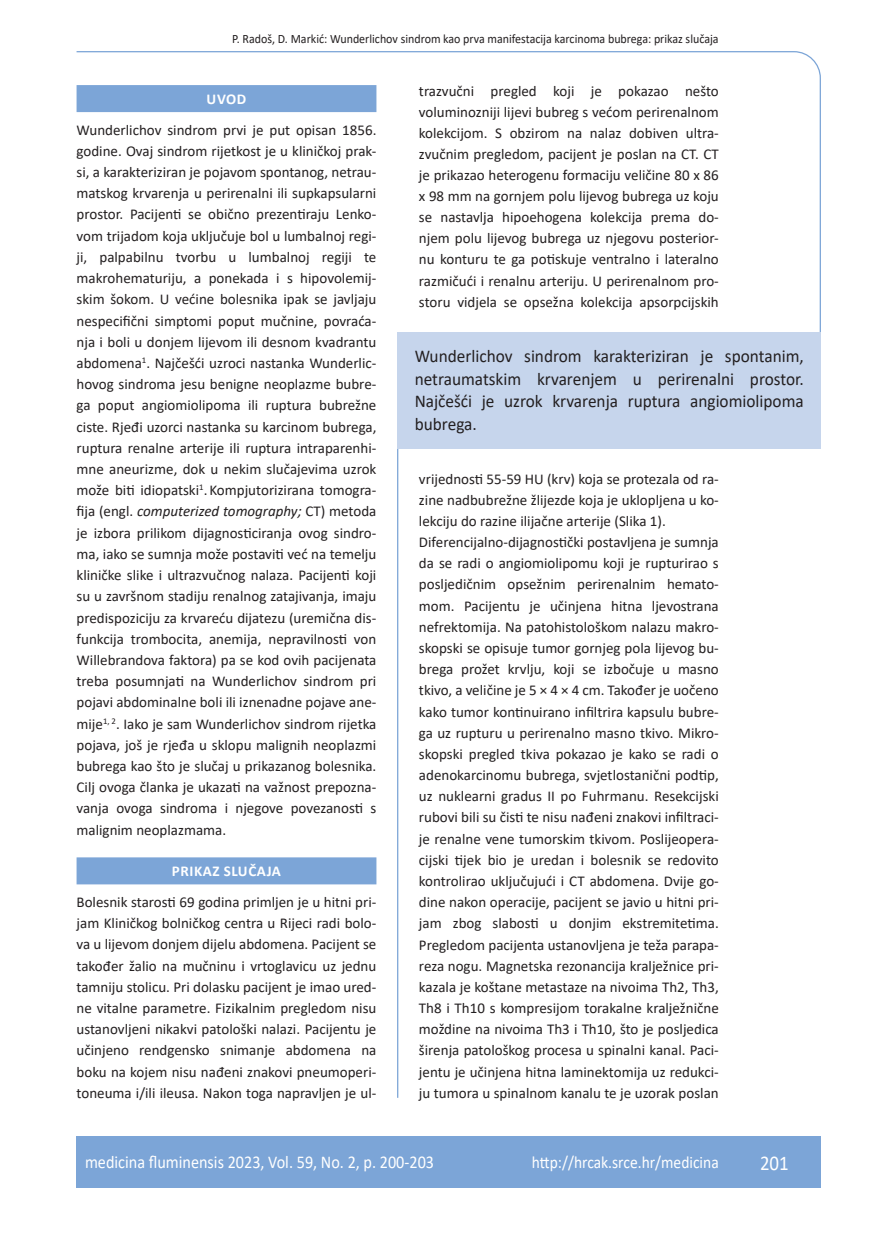
<style>
.page{position:relative;width:872px;height:1234px;background:#fff}
.page>*{position:absolute;margin:0;border:0;box-sizing:border-box;transform-origin:0 0}
.t1{font:21px "Calibri";color:#fff;scale:.9 1}
.anterfile{font:18px/22.5px "Calibri";color:#231f20;text-align:justify;scale:.96 1}
.t2{font:18px "Calibri";color:#fff;scale:.9 1}
.t3{font:17.25px "Calibri";color:#fff;scale:.9 1}
.osnovni_tekst{font:15px/21.1px "Calibri";color:#231f20;text-align:justify}
.naslov_ruler{font:700 15px "Calibri";letter-spacing:.04em;color:#fff}
.glava{font:12.75px "Calibri";color:#231f20;scale:.94 1}
.s1{font-style:italic}
</style>
<div class="page">
<svg style="left:76px;top:51px;width:745px;height:282px"></svg>
<hr style="left:397px;top:448px;width:1px;height:649px;background:#7ca5d7">
<div style="left:77px;top:1135px;width:744px;height:51px;background:#7ca5d7"></div>
<div style="left:77px;top:85px;width:299px;height:27px;background:#7ca5d7"></div>
<div style="left:77px;top:857px;width:299px;height:27px;background:#7ca5d7"></div>
<div style="left:398px;top:331px;width:423px;height:117px;background:#c6d5ec"></div>
<p class="glava" style="left:232px;top:29px;width:519px">P. Radoš, D. Markić: Wunderlichov sindrom kao prva manifestacija karcinoma bubrega: prikaz slučaja</p>
<p class="naslov_ruler" style="left:207px;top:88px;width:41px">UVOD</p>
<p class="osnovni_tekst" style="left:77px;top:119px;width:301px">Wunderlichov sindrom prvi je put opisan 1856. godine. Ovaj sindrom rijetkost je u kliničkoj prak&shy;si, a karakteriziran je pojavom spontanog, netrau&shy;matskog krvarenja u perirenalni ili supkapsularni prostor. Pacijenti se obično prezentiraju Lenko&shy;vom trijadom koja uključuje bol u lumbalnoj regi&shy;ji, palpabilnu tvorbu u lumbalnoj regiji te makrohematuriju, a ponekada i s hipovolemij&shy;skim šokom. U većine bolesnika ipak se javljaju nespecifični simptomi poput mučnine, povraća&shy;nja i boli u donjem lijevom ili desnom kvadrantu abdomena<sup>1</sup>. Najčešći uzroci nastanka Wunderlic&shy;hovog sindroma jesu benigne neoplazme bubre&shy;ga poput angiomiolipoma ili ruptura bubrežne ciste. Rjeđi uzorci nastanka su karcinom bubrega, ruptura renalne arterije ili ruptura intraparenhi&shy;mne aneurizme, dok u nekim slučajevima uzrok može biti idiopatski<sup>1</sup>. Kompjutorizirana tomogra&shy;fija (engl. <span class="s1">computerized tomography;</span> CT) metoda je izbora prilikom dijagnosticiranja ovog sindro&shy;ma, iako se sumnja može postaviti već na temelju kliničke slike i ultrazvučnog nalaza. Pacijenti koji su u završnom stadiju renalnog zatajivanja, imaju predispoziciju za krvareću dijatezu (uremična dis&shy;funkcija trombocita, anemija, nepravilnosti von Willebrandova faktora) pa se kod ovih pacijenata treba posumnjati na Wunderlichov sindrom pri pojavi abdominalne boli ili iznenadne pojave ane&shy;mije<sup>1,</sup> <sup>2</sup>. Iako je sam Wunderlichov sindrom rijetka pojava, još je rjeđa u sklopu malignih neoplazmi bubrega kao što je slučaj u prikazanog bolesnika.<br>Cilj ovoga članka je ukazati na važnost prepozna&shy;vanja ovoga sindroma i njegove povezanosti s malignim neoplazmama.</p>
<p class="naslov_ruler" style="left:172px;top:860px;width:111px">PRIKAZ SLUČAJA</p>
<p class="osnovni_tekst" style="left:77px;top:890px;width:301px">Bolesnik starosti 69 godina primljen je u hitni pri&shy;jam Kliničkog bolničkog centra u Rijeci radi bolo&shy;va u lijevom donjem dijelu abdomena. Pacijent se također žalio na mučninu i vrtoglavicu uz jednu tamniju stolicu. Pri dolasku pacijent je imao ured&shy;ne vitalne parametre. Fizikalnim pregledom nisu ustanovljeni nikakvi patološki nalazi. Pacijentu je učinjeno rendgensko snimanje abdomena na boku na kojem nisu nađeni znakovi pneumoperi&shy;toneuma i/ili ileusa. Nakon toga napravljen je ul-</p>
<p class="osnovni_tekst" style="left:419px;top:80px;width:301px">trazvučni pregled koji je pokazao nešto voluminozniji lijevi bubreg s većom perirenalnom kolekcijom. S obzirom na nalaz dobiven ultra&shy;zvučnim pregledom, pacijent je poslan na CT. CT je prikazao heterogenu formaciju veličine 80 x 86 x 98 mm na gornjem polu lijevog bubrega uz koju se nastavlja hipoehogena kolekcija prema do&shy;njem polu lijevog bubrega uz njegovu posterior&shy;nu konturu te ga potiskuje ventralno i lateralno razmičući i renalnu arteriju. U perirenalnom pro&shy;storu vidjela se opsežna kolekcija apsorpcijskih</p>
<p class="anterfile" style="left:415px;top:344px;width:407px">Wunderlichov sindrom karakteriziran je spontanim, netraumatskim krvarenjem u perirenalni prostor.<br>Najčešći je uzrok krvarenja ruptura angiomiolipoma bubrega.</p>
<p class="osnovni_tekst" style="left:419px;top:467px;width:301px">vrijednosti 55-59 HU (krv) koja se protezala od ra&shy;zine nadbubrežne žlijezde koja je uklopljena u ko&shy;lekciju do razine ilijačne arterije (Slika 1).</p>
<p class="osnovni_tekst" style="left:419px;top:531px;width:301px">Diferencijalno-dijagnostički postavljena je sumnja da se radi o angiomiolipomu koji je rupturirao s posljedičnim opsežnim perirenalnim hemato&shy;mom. Pacijentu je učinjena hitna ljevostrana nefrektomija. Na patohistološkom nalazu makro&shy;skopski se opisuje tumor gornjeg pola lijevog bu&shy;brega prožet krvlju, koji se izbočuje u masno tkivo, a veličine je 5 × 4 × 4 cm. Također je uočeno kako tumor kontinuirano infiltrira kapsulu bubre&shy;ga uz rupturu u perirenalno masno tkivo. Mikro&shy;skopski pregled tkiva pokazao je kako se radi o adenokarcinomu bubrega, svjetlostanični podtip, uz nuklearni gradus II po Fuhrmanu. Resekcijski rubovi bili su čisti te nisu nađeni znakovi infiltraci&shy;je renalne vene tumorskim tkivom. Poslijeopera&shy;cijski tijek bio je uredan i bolesnik se redovito kontrolirao uključujući i CT abdomena. Dvije go&shy;dine nakon operacije, pacijent se javio u hitni pri&shy;jam zbog slabosti u donjim ekstremitetima.<br>Pregledom pacijenta ustanovljena je teža parapa&shy;reza nogu. Magnetska rezonancija kralježnice pri&shy;kazala je koštane metastaze na nivoima Th2, Th3, Th8 i Th10 s kompresijom torakalne kralježnične moždine na nivoima Th3 i Th10, što je posljedica širenja patološkog procesa u spinalni kanal. Paci&shy;jentu je učinjena hitna laminektomija uz redukci&shy;ju tumora u spinalnom kanalu te je uzorak poslan</p>
<p class="t2" style="left:85px;top:1149px;width:389px">medicina fluminensis 2023, Vol. 59, No. 2, p. 200-203</p>
<p class="t3" style="left:532px;top:1150px;width:209px">http://hrcak.srce.hr/medicina</p>
<p class="t1" style="left:760px;top:1147px;width:33px">201</p>
</div>
